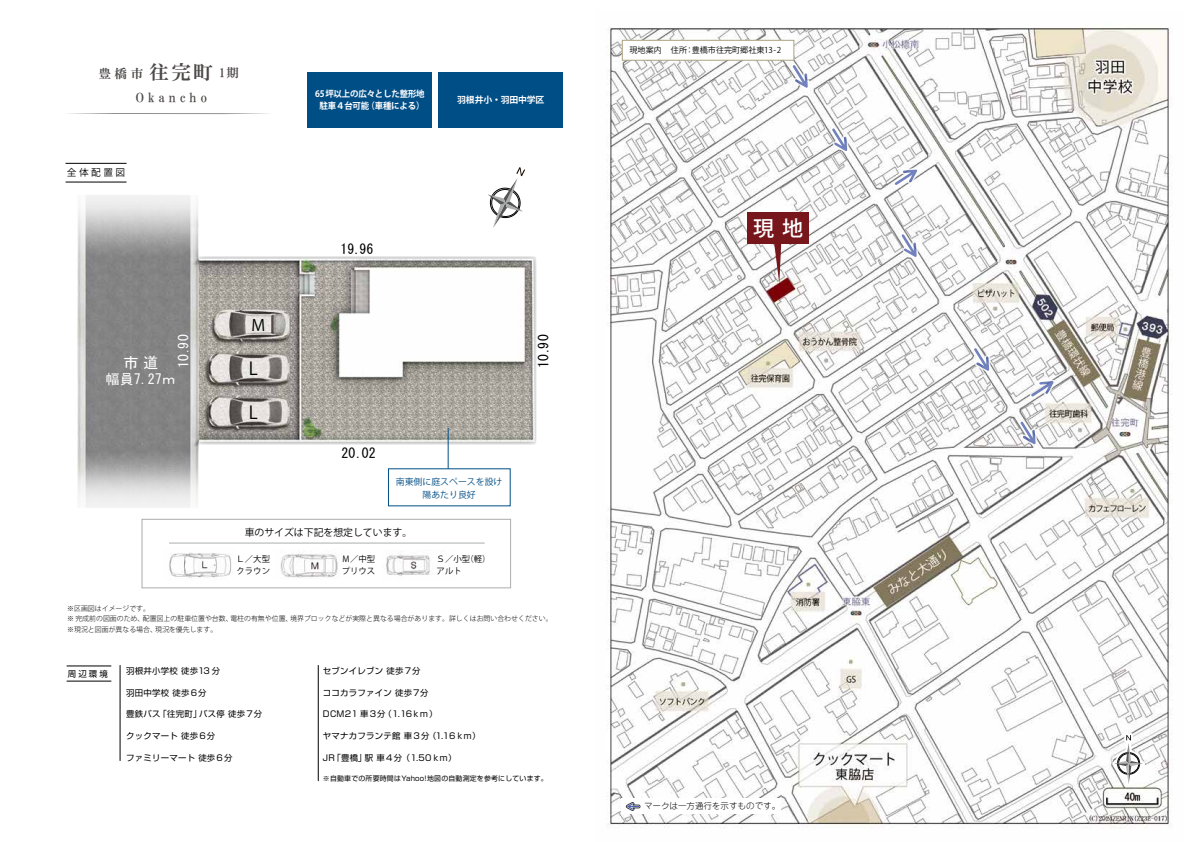
<style>
.page{position:relative;width:1191px;height:842px;background:#fff}
.page>*{position:absolute;margin:0;border:0;box-sizing:border-box;transform-origin:0 0}
.t1{font:500 21px "Koz Go Pro";color:#fff}
.t2{font:19.7px "HGP Mincho E";color:#4c4948}
.t3{font:17.7px "Koz Go Pr 6 N";color:#000}
.t4{font:15.8px "Koz Go Pr 6 N";color:#000}
.t5{font:15.1px "MS Gothic";color:#fff}
.t6{font:13.9px "MS Gothic";color:#fff}
.t7{font:13.8px "MS Gothic";color:#000}
.t8{font:13.8px "MS Gothic";color:#fff}
.t9{font:12.7px "HGP Mincho E";letter-spacing:.31em;color:#4c4948}
.t10{font:12.5px "HGP Mincho E";color:#4c4948}
.t11{font:9.9px "Koz Go Pro";color:#000}
.t12{font:9.7px "Source Han Sans JP";letter-spacing:.25em;color:#000}
.t13{font:700 8.9px/11.6px "Koz Go Pr 6 N";letter-spacing:-.02em;color:#fff;text-align:center;scale:.95 1}
.t14{font:8.9px/12.8px "Koz Go Pr 6 N";color:#004e86;text-align:center}
.t15{font:700 8.9px "Koz Go Pr 6 N";letter-spacing:-.02em;color:#fff}
.t16{font:300 8.5px "Jun 101 Pro";color:#000}
.t17{font:8.4px "Shin Go Pro";letter-spacing:.03em;color:#000}
.t18{font:8.4px/11.8px "Koz Go Pro";color:#000}
.t19{font:8.1px "Koz Go Pro";color:#000}
.t20{font:300 6.9px/10.9px "Koz Go Pro";color:#000}
.t21{font:6.9px "Shin Go Pro";letter-spacing:.03em;color:#000}
.s1{font-size:12.3px}
</style>
<div class="page">
<img style="left:65px;top:162px;width:472px;height:406px">
<div style="left:439px;top:72px;width:124px;height:55px;background:#004e86"></div>
<hr style="left:67px;top:666px;width:44px;height:1px;background:#000">
<hr style="left:67px;top:681px;width:44px;height:1px;background:#000">
<hr style="left:120px;top:665px;width:1px;height:95px;background:#000">
<hr style="left:66px;top:163px;width:61px;height:1px;background:#000">
<hr style="left:66px;top:182px;width:61px;height:1px;background:#000">
<svg style="left:68px;top:113px;width:201px;height:1px"></svg>
<hr style="left:318px;top:665px;width:1px;height:116px;background:#000">
<div style="left:308px;top:72px;width:124px;height:55px;background:#004e86"></div>
<svg style="left:487px;top:167px;width:38px;height:61px"></svg>
<div style="left:142px;top:519px;width:369px;height:69px;border:1px solid #acadad"></div>
<img style="left:275px;top:549px;width:73px;height:29px">
<img style="left:163px;top:547px;width:73px;height:31px">
<img style="left:381px;top:551px;width:73px;height:25px">
<hr style="left:169px;top:543px;width:316px;height:1px;background:#acadad">
<img style="left:607px;top:27px;width:565px;height:801px">
<div style="left:621px;top:798px;width:159px;height:16px;background:#fff"></div>
<svg style="left:626px;top:802px;width:14px;height:9px"></svg>
<svg style="left:830px;top:127px;width:18px;height:25px"></svg>
<svg style="left:900px;top:233px;width:18px;height:25px"></svg>
<svg style="left:791px;top:64px;width:18px;height:25px"></svg>
<svg style="left:972px;top:347px;width:18px;height:25px"></svg>
<svg style="left:1019px;top:420px;width:18px;height:26px"></svg>
<svg style="left:1029px;top:380px;width:26px;height:18px"></svg>
<svg style="left:893px;top:168px;width:25px;height:18px"></svg>
<svg style="left:1095px;top:684px;width:67px;height:144px"></svg>
<div style="left:622px;top:40px;width:172px;height:20px;background:#fff"></div>
<div style="left:622px;top:40px;width:172px;height:21px;border:1px solid #aca382"></div>
<svg style="left:774px;top:243px;width:7px;height:41px"></svg>
<div style="left:747px;top:212px;width:61px;height:31px;background:#77161b"></div>
<hr style="left:448px;top:428px;width:1px;height:41px;background:#004e86">
<h2 class="t2" style="left:149px;top:62px;width:91px">往完町 <span class="s1">1期</span></h2>
<h3 class="t9" style="left:135px;top:91px;width:73px">Okancho</h3>
<h3 class="t10" style="left:98px;top:67px;width:46px">豊橋市</h3>
<p class="t12" style="left:67px;top:167px;width:60px">全体配置図</p>
<h3 class="t4" style="left:251px;top:316px;width:15px">M</h3>
<p class="t13" style="left:315px;top:88px;width:117px">65坪以上の広々とした整形地駐車４台可能（車種による）</p>
<p class="t15" style="left:457px;top:95px;width:89px">羽根井小・羽田中学区</p>
<h3 class="t7" style="left:340px;top:242px;width:34px">19.96</h3>
<h3 class="t8" style="left:176px;top:368px;width:35px;rotate:-90deg">10.90</h3>
<h3 class="t7" style="left:537px;top:368px;width:35px;rotate:-90deg">10.90</h3>
<h3 class="t5" style="left:123px;top:355px;width:36px">市道</h3>
<h3 class="t6" style="left:106px;top:372px;width:71px">幅員7.27ｍ</h3>
<h3 class="t3" style="left:249px;top:359px;width:11px">L</h3>
<h3 class="t3" style="left:249px;top:403px;width:11px">L</h3>
<h3 class="t7" style="left:342px;top:446px;width:36px">20.02</h3>
<p class="t14" style="left:396px;top:475px;width:108px">南東側に庭スペースを設け陽あたり良好</p>
<p class="t11" style="left:245px;top:526px;width:169px">車のサイズは下記を想定しています。</p>
<p class="t18" style="left:236px;top:553px;width:35px">Ｌ／大型クラウン</p>
<p class="t18" style="left:342px;top:553px;width:35px">Ｍ／中型プリウス</p>
<p class="t18" style="left:436px;top:553px;width:55px">Ｓ／小型（軽）アルト</p>
<p class="t20" style="left:67px;top:602px;width:487px">※区画図はイメージです。<br>※ 完成前の図面のため、配置図上の駐車位置や台数、電柱の有無や位置、境界ブロックなどが実際と異なる場合があります。詳しくはお問い合わせください。※現況と図面が異なる場合、現況を優先します。</p>
<p class="t17" style="left:68px;top:667px;width:41px">周辺環境</p>
<p class="t17" style="left:126px;top:664px;width:95px">羽根井小学校 徒歩13 分</p>
<p class="t17" style="left:126px;top:685px;width:82px">羽田中学校 徒歩６分</p>
<p class="t17" style="left:126px;top:707px;width:138px">豊鉄バス「往完町」バス停 徒歩７分</p>
<p class="t17" style="left:126px;top:729px;width:91px">クックマート 徒歩６分</p>
<p class="t17" style="left:126px;top:750px;width:108px">ファミリーマート 徒歩６分</p>
<p class="t17" style="left:323px;top:664px;width:99px">セブンイレブン 徒歩７分</p>
<p class="t17" style="left:323px;top:685px;width:107px">ココカラファイン 徒歩７分</p>
<p class="t17" style="left:323px;top:707px;width:116px">DCM21 車３分（1.16ｋｍ）</p>
<p class="t17" style="left:323px;top:729px;width:159px">ヤマナカフランテ館 車３分（1.16ｋｍ）</p>
<p class="t17" style="left:323px;top:750px;width:135px">JR「豊橋」駅 車４分（1.50ｋｍ）</p>
<p class="t21" style="left:323px;top:773px;width:226px">※自動車での所要時間はYahoo!地図の自動測定を参考にしています。</p>
<p class="t19" style="left:629px;top:45px;width:153px">現地案内 住所：豊橋市往完町郷社東13-2</p>
<h1 class="t1" style="left:753px;top:215px;width:52px">現地</h1>
<p class="t16" style="left:627px;top:799px;width:155px">　　マークは一方通行を示すものです。</p>
</div>
